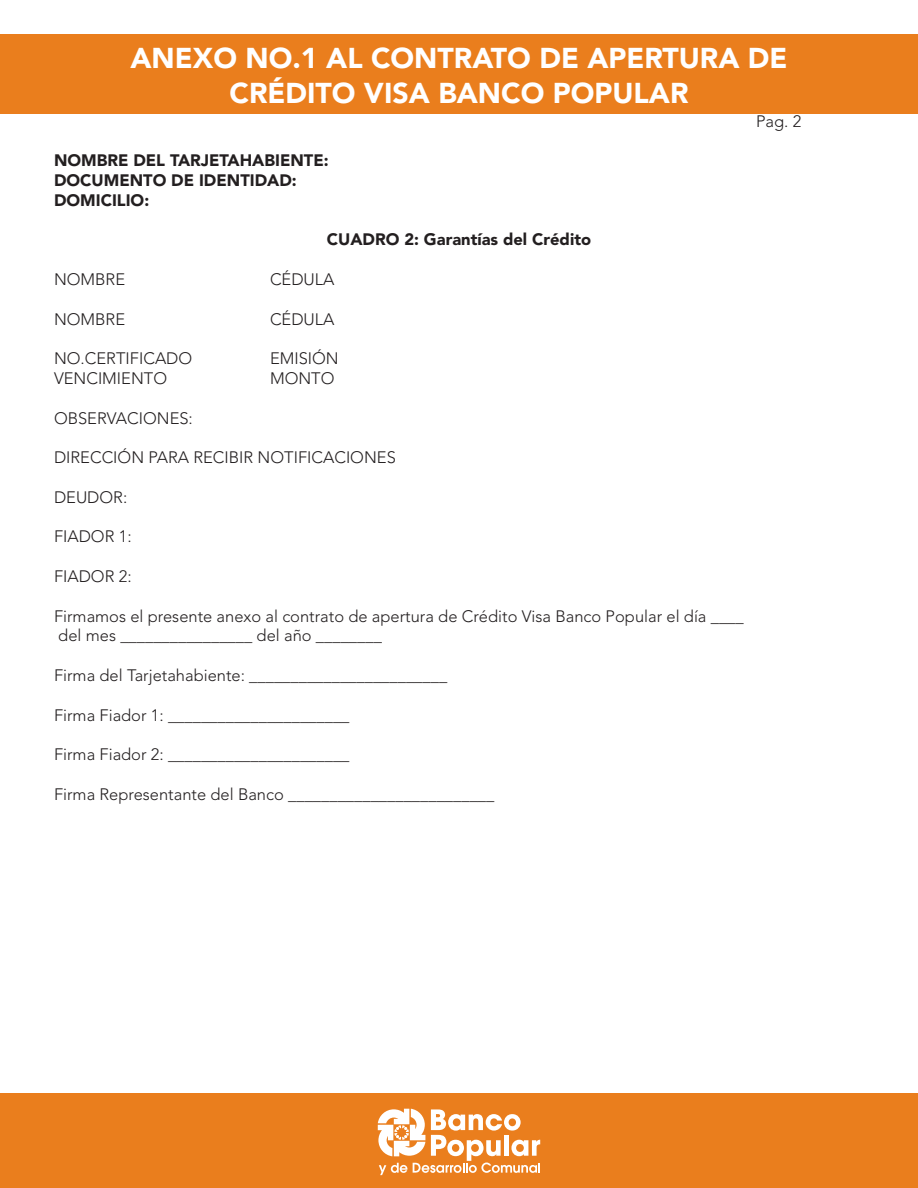
<style>
.page{position:relative;width:918px;height:1188px;background:#fff}
.page>*{position:absolute;margin:0;border:0;box-sizing:border-box;transform-origin:0 0}
.t1{font:900 28.5px "Avenir";color:#fff}
.t2{font:300 16.5px "Avenir";color:#231f20}
.t3{font:900 16.5px "Avenir";color:#231f20}
</style>
<div class="page">
<div style="left:0;top:1094px;width:918px;height:94px;background:#ea7e1d"></div>
<svg style="left:378px;top:1109px;width:162px;height:66px"></svg>
<div style="left:0;top:34px;width:918px;height:80px;background:#ea7e1d"></div>
<p class="t1" style="left:131px;top:41px;width:658px">ANEXO NO.1 AL CONTRATO DE APERTURA DE</p>
<p class="t1" style="left:229px;top:75px;width:461px">CRÉDITO VISA BANCO POPULAR</p>
<p class="t3" style="left:54px;top:150px;width:276px">NOMBRE DEL TARJETAHABIENTE:</p>
<p class="t3" style="left:54px;top:170px;width:244px">DOCUMENTO DE IDENTIDAD:</p>
<p class="t3" style="left:54px;top:190px;width:97px">DOMICILIO:</p>
<p class="t3" style="left:327px;top:230px;width:266px">CUADRO 2: Garantías del Crédito</p>
<p class="t2" style="left:54px;top:270px;width:73px">NOMBRE</p>
<p class="t2" style="left:270px;top:270px;width:66px">CÉDULA</p>
<p class="t2" style="left:54px;top:309px;width:73px">NOMBRE</p>
<p class="t2" style="left:270px;top:309px;width:66px">CÉDULA</p>
<p class="t2" style="left:54px;top:349px;width:140px">NO.CERTIFICADO</p>
<p class="t2" style="left:270px;top:349px;width:70px">EMISIÓN</p>
<p class="t2" style="left:54px;top:369px;width:115px">VENCIMIENTO</p>
<p class="t2" style="left:270px;top:369px;width:66px">MONTO</p>
<p class="t2" style="left:54px;top:408px;width:140px">OBSERVACIONES:</p>
<p class="t2" style="left:54px;top:448px;width:343px">DIRECCIÓN PARA RECIBIR NOTIFICACIONES</p>
<p class="t2" style="left:54px;top:487px;width:75px">DEUDOR:</p>
<p class="t2" style="left:54px;top:527px;width:79px">FIADOR 1:</p>
<p class="t2" style="left:54px;top:567px;width:79px">FIADOR 2:</p>
<p class="t2" style="left:54px;top:606px;width:691px">Firmamos el presente anexo al contrato de apertura de Crédito Visa Banco Popular el día ____</p>
<p class="t2" style="left:58px;top:626px;width:325px">del mes ________________ del año ________</p>
<p class="t2" style="left:54px;top:666px;width:395px">Firma del Tarjetahabiente: ________________________</p>
<p class="t2" style="left:54px;top:705px;width:297px">Firma Fiador 1: ______________________</p>
<p class="t2" style="left:54px;top:745px;width:297px">Firma Fiador 2: ______________________</p>
<p class="t2" style="left:54px;top:784px;width:442px">Firma Representante del Banco _________________________</p>
<p class="t2" style="left:756px;top:111px;width:47px">Pag. 2</p>
</div>
